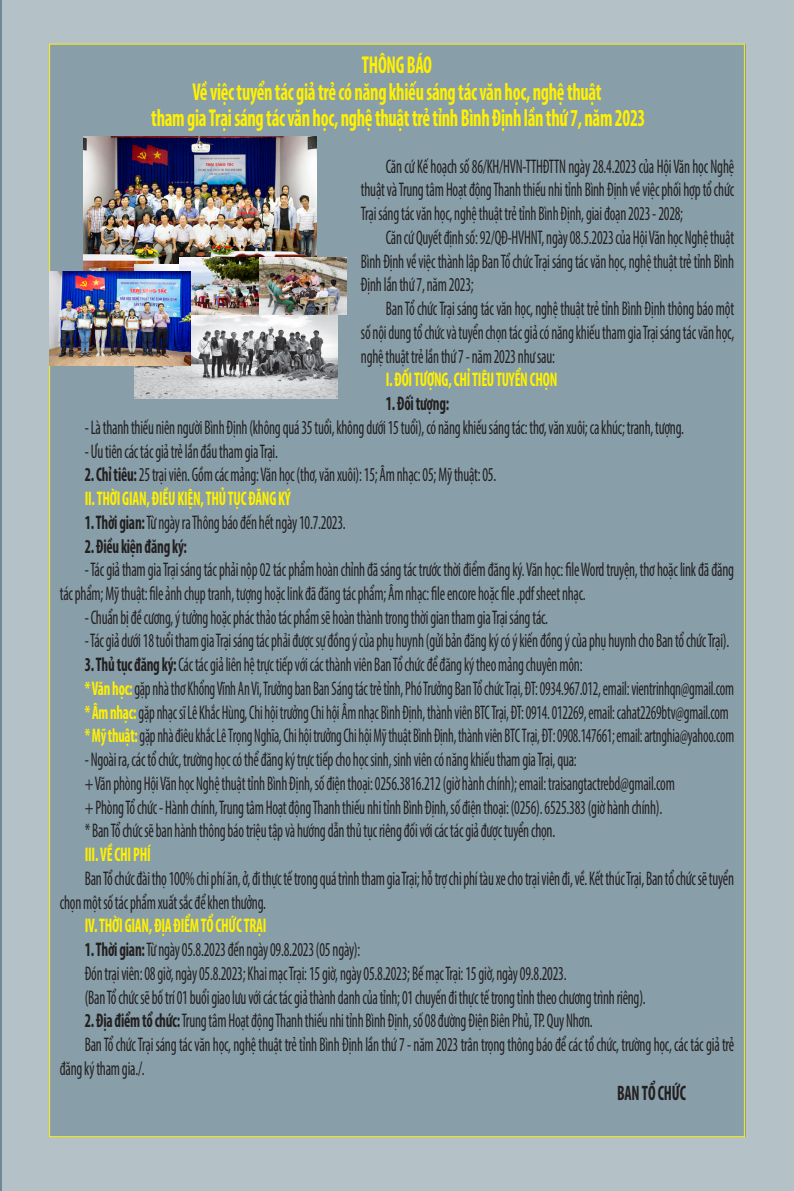
<style>
.page{position:relative;width:794px;height:1191px;background:#b4c2c8}
.page>*{position:absolute;margin:0;border:0;box-sizing:border-box;transform-origin:0 0}
.t1{font:700 condensed 24.5px "Myriad Pro";letter-spacing:-.015em;color:#fff101;scale:.75 1}
.t2{font:700 condensed 21px "Myriad Pro";letter-spacing:-.01em;color:#231f20;scale:.75 1}
.t3{font:condensed 19.78px/23.8px "Myriad Pro";letter-spacing:-.015em;color:#231f20;text-align:justify;scale:.75 1}
.t4{font:condensed 19.78px "Myriad Pro";letter-spacing:-.015em;color:#231f20;scale:.73 1}
.t5{font:condensed 19.78px "Myriad Pro";letter-spacing:-.015em;color:#231f20;scale:.72 1}
.t6{font:700 condensed 19.78px "Myriad Pro";letter-spacing:-.015em;color:#fff101;scale:.75 1}
.t7{font:700 condensed 19.78px "Myriad Pro";letter-spacing:-.015em;color:#231f20;scale:.75 1}
.s1{font-weight:700}
.s2{font-weight:700;color:#fff101}
</style>
<div class="page">
<div style="left:50px;top:44px;width:695px;height:1092px;background:#889ea8"></div>
<img style="left:83px;top:136px;width:233px;height:134px">
<img style="left:134px;top:264px;width:204px;height:134px">
<img style="left:179px;top:257px;width:81px;height:58px">
<img style="left:260px;top:257px;width:86px;height:58px">
<img style="left:49px;top:272px;width:141px;height:94px">
<p class="t1" style="left:362px;top:50px;width:95px">THÔNG BÁO</p>
<p class="t1" style="left:192px;top:76px;width:547px">Về việc tuyển tác giả trẻ có năng khiếu sáng tác văn học, nghệ thuật</p>
<p class="t1" style="left:151px;top:102px;width:660px">tham gia Trại sáng tác văn học, nghệ thuật trẻ tỉnh Bình Định lần thứ 7, năm 2023</p>
<p class="t3" style="left:361px;top:154px;width:499px;text-indent:25px">Căn cứ Kế hoạch số 86/KH/HVN-TTHĐTTN ngày 28.4.2023 của Hội Văn học Nghệ thuật và Trung tâm Hoạt động Thanh thiếu nhi tỉnh Bình Định về việc phối hợp tổ chức Trại sáng tác văn học, nghệ thuật trẻ tỉnh Bình Định, giai đoạn 2023 - 2028;</p>
<p class="t3" style="left:361px;top:225px;width:499px;text-indent:25px">Căn cứ Quyết định số: 92/QĐ-HVHNT, ngày 08.5.2023 của Hội Văn học Nghệ thuật Bình Định về việc thành lập Ban Tổ chức Trại sáng tác văn học, nghệ thuật trẻ tỉnh Bình Định lần thứ 7, năm 2023;</p>
<p class="t3" style="left:361px;top:296px;width:499px;text-indent:25px">Ban Tổ chức Trại sáng tác văn học, nghệ thuật trẻ tỉnh Bình Định thông báo một số nội dung tổ chức và tuyển chọn tác giả có năng khiếu tham gia Trại sáng tác văn học, nghệ thuật trẻ lần thứ 7 - năm 2023 như sau:</p>
<p class="t6" style="left:386px;top:367px;width:230px">I. ĐỐI TƯỢNG, CHỈ TIÊU TUYỂN CHỌN</p>
<p class="t7" style="left:386px;top:391px;width:86px">1. Đối tượng:</p>
<p class="t3" style="left:85px;top:415px;width:800px">- Là thanh thiếu niên người Bình Định (không quá 35 tuổi, không dưới 15 tuổi), có năng khiếu sáng tác: thơ, văn xuôi; ca khúc; tranh, tượng.</p>
<p class="t3" style="left:85px;top:439px;width:259px">- Ưu tiên các tác giả trẻ lần đầu tham gia Trại.</p>
<p class="t3" style="left:85px;top:462px;width:550px"><span class="s1">2. Chỉ tiêu:</span> 25 trại viên. Gồm các mảng: Văn học (thơ, văn xuôi): 15; Âm nhạc: 05; Mỹ thuật: 05.</p>
<p class="t6" style="left:85px;top:486px;width:276px">II. THỜI GIAN, ĐIỀU KIỆN, THỦ TỤC ĐĂNG KÝ</p>
<p class="t3" style="left:85px;top:510px;width:349px"><span class="s1">1. Thời gian:</span> Từ ngày ra Thông báo đến hết ngày 10.7.2023.</p>
<p class="t7" style="left:85px;top:533px;width:138px">2. Điều kiện đăng ký:</p>
<p class="t3" style="left:60px;top:557px;width:900px;text-indent:25px">- Tác giả tham gia Trại sáng tác phải nộp 02 tác phẩm hoàn chỉnh đã sáng tác trước thời điểm đăng ký. Văn học: file Word truyện, thơ hoặc link đã đăng tác phẩm; Mỹ thuật: file ảnh chụp tranh, tượng hoặc link đã đăng tác phẩm; Âm nhạc: file encore hoặc file .pdf sheet nhạc.</p>
<p class="t3" style="left:85px;top:605px;width:619px">- Chuẩn bị đề cương, ý tưởng hoặc phác thảo tác phẩm sẽ hoàn thành trong thời gian tham gia Trại sáng tác.</p>
<p class="t3" style="left:85px;top:629px;width:861px">- Tác giả dưới 18 tuổi tham gia Trại sáng tác phải được sự đồng ý của phụ huynh (gửi bản đăng ký có ý kiến đồng ý của phụ huynh cho Ban tổ chức Trại).</p>
<p class="t3" style="left:85px;top:652px;width:665px"><span class="s1">3. Thủ tục đăng ký:</span> Các tác giả liên hệ trực tiếp với các thành viên Ban Tổ chức để đăng ký theo mảng chuyên môn:</p>
<p class="t4" style="left:85px;top:676px;width:891px"><span class="s2">* Văn học:</span> gặp nhà thơ Khổng Vĩnh An Vi, Trưởng ban Ban Sáng tác trẻ tỉnh, Phó Trưởng Ban Tổ chức Trại, ĐT: 0934.967.012, email: vientrinhqn@gmail.com</p>
<p class="t4" style="left:85px;top:700px;width:884px"><span class="s2">* Âm nhạc:</span>gặp nhạc sĩ Lê Khắc Hùng, Chi hội trưởng Chi hội Âm nhạc Bình Định, thành viên BTC Trại, ĐT: 0914. 012269, email: cahat2269btv@gmail.com</p>
<p class="t5" style="left:85px;top:724px;width:903px"><span class="s2">* Mỹ thuật:</span> gặp nhà điêu khắc Lê Trọng Nghĩa, Chi hội trưởng Chi hội Mỹ thuật Bình Định, thành viên BTC Trại, ĐT: 0908.147661; email: artnghia@yahoo.com</p>
<p class="t3" style="left:85px;top:747px;width:657px">- Ngoài ra, các tổ chức, trường học có thể đăng ký trực tiếp cho học sinh, sinh viên có năng khiếu tham gia Trại, qua:</p>
<p class="t3" style="left:85px;top:771px;width:788px">+ Văn phòng Hội Văn học Nghệ thuật tỉnh Bình Định, số điện thoại: 0256.3816.212 (giờ hành chính); email: traisangtactrebd@gmail.com</p>
<p class="t3" style="left:85px;top:795px;width:771px">+ Phòng Tổ chức - Hành chính, Trung tâm Hoạt động Thanh thiếu nhi tỉnh Bình Định, số điện thoại: (0256). 6525.383 (giờ hành chính).</p>
<p class="t3" style="left:85px;top:818px;width:629px">* Ban Tổ chức sẽ ban hành thông báo triệu tập và hướng dẫn thủ tục riêng đối với các tác giả được tuyển chọn.</p>
<p class="t6" style="left:85px;top:842px;width:90px">III. VỀ CHI PHÍ</p>
<p class="t3" style="left:60px;top:866px;width:900px;text-indent:25px">Ban Tổ chức đài thọ 100% chi phí ăn, ở, đi thực tế trong quá trình tham gia Trại; hỗ trợ chi phí tàu xe cho trại viên đi, về. Kết thúc Trại, Ban tổ chức sẽ tuyển chọn một số tác phẩm xuất sắc để khen thưởng.</p>
<p class="t6" style="left:85px;top:913px;width:244px">IV. THỜI GIAN, ĐỊA ĐIỂM TỔ CHỨC TRẠI</p>
<p class="t3" style="left:85px;top:937px;width:369px"><span class="s1">1. Thời gian:</span> Từ ngày 05.8.2023 đến ngày 09.8.2023 (05 ngày):</p>
<p class="t3" style="left:85px;top:961px;width:644px">Đón trại viên: 08 giờ, ngày 05.8.2023; Khai mạc Trại: 15 giờ, ngày 05.8.2023; Bế mạc Trại: 15 giờ, ngày 09.8.2023.</p>
<p class="t3" style="left:85px;top:985px;width:749px">(Ban Tổ chức sẽ bố trí 01 buổi giao lưu với các tác giả thành danh của tỉnh; 01 chuyến đi thực tế trong tỉnh theo chương trình riêng).</p>
<p class="t3" style="left:85px;top:1008px;width:679px"><span class="s1">2. Địa điểm tổ chức:</span> Trung tâm Hoạt động Thanh thiếu nhi tỉnh Bình Định, số 08 đường Điện Biên Phủ, TP. Quy Nhơn.</p>
<p class="t3" style="left:60px;top:1032px;width:900px;text-indent:25px">Ban Tổ chức Trại sáng tác văn học, nghệ thuật trẻ tỉnh Bình Định lần thứ 7 - năm 2023 trân trọng thông báo để các tổ chức, trường học, các tác giả trẻ đăng ký tham gia./.</p>
<p class="t2" style="left:617px;top:1079px;width:94px">BAN TỔ CHỨC</p>
</div>
